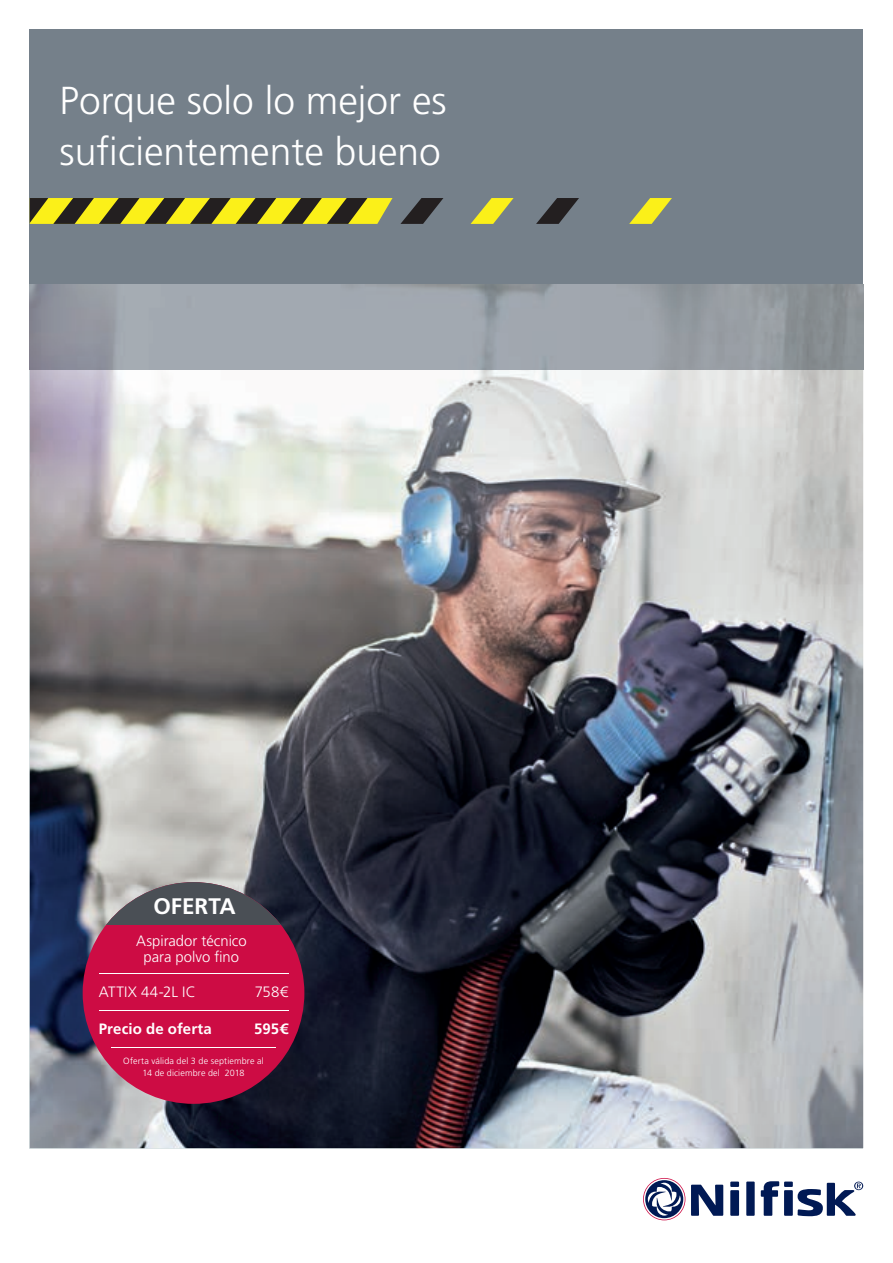
<style>
.page{position:relative;width:893px;height:1263px;background:#fff}
.page>*{position:absolute;margin:0;border:0;box-sizing:border-box;transform-origin:0 0}
.t1{font:300 39px/51px "Frutiger LT Std";color:#fff}
.t2{font:700 22.5px "Frutiger LT Std";color:#fff}
.t3{font:300 15px/16.2px "Frutiger LT Std";color:#fff;text-align:center}
.t4{font:700 15px "Frutiger LT Std";letter-spacing:.005em;color:#fff}
.t5{font:300 9px/11.7px "Frutiger LT Std";letter-spacing:.015em;color:#fff;text-align:center}
</style>
<div class="page">
<img style="left:30px;top:370px;width:833px;height:778px">
<div style="left:746px;top:1181px;width:9px;height:35px;background:#001954"></div>
<svg style="left:691px;top:1185px;width:32px;height:31px"></svg>
<div style="left:730px;top:1190px;width:9px;height:26px;background:#001954"></div>
<div style="left:784px;top:1190px;width:9px;height:26px;background:#001954"></div>
<div style="left:730px;top:1181px;width:9px;height:6px;background:#001954"></div>
<div style="left:784px;top:1181px;width:9px;height:6px;background:#001954"></div>
<svg style="left:761px;top:1181px;width:18px;height:35px"></svg>
<svg style="left:643px;top:1178px;width:42px;height:42px"></svg>
<svg style="left:798px;top:1181px;width:65px;height:35px"></svg>
<div style="left:30px;top:30px;width:833px;height:255px;background:#75808a"></div>
<svg style="left:30px;top:198px;width:362px;height:26px;background:#9b931e"></svg>
<svg style="left:400px;top:198px;width:43px;height:26px"></svg>
<svg style="left:471px;top:198px;width:43px;height:26px"></svg>
<svg style="left:536px;top:198px;width:43px;height:26px"></svg>
<svg style="left:629px;top:198px;width:43px;height:26px"></svg>
<div style="left:83px;top:882px;width:221px;height:222px;background:#cd0c44;border-radius:50%"></div>
<svg style="left:83px;top:882px;width:221px;height:43px;background:#5d6066"></svg>
<hr style="left:99px;top:973px;width:128px;height:1px;background:#fff">
<hr style="left:227px;top:973px;width:61px;height:1px;background:#fff">
<hr style="left:99px;top:1010px;width:128px;height:1px;background:#fff">
<hr style="left:227px;top:1010px;width:61px;height:1px;background:#fff">
<hr style="left:111px;top:1047px;width:165px;height:1px;background:#fff">
<h1 class="t1" style="left:60px;top:76px;width:389px">Porque solo lo mejor es suficientemente bueno</h1>
<h2 class="t2" style="left:153px;top:893px;width:84px">OFERTA</h2>
<h3 class="t3" style="left:136px;top:933px;width:112px">Aspirador técnico para polvo fino</h3>
<h3 class="t3" style="left:99px;top:984px;width:98px">ATTIX 44-2L IC</h3>
<h3 class="t3" style="left:255px;top:984px;width:35px">758€</h3>
<h3 class="t4" style="left:99px;top:1020px;width:115px">Precio de oferta</h3>
<h3 class="t4" style="left:254px;top:1020px;width:35px">595€</h3>
<p class="t5" style="left:123px;top:1055px;width:142px">Oferta válida del 3 de septiembre al<br>14 de diciembre del 2018</p>
</div>
